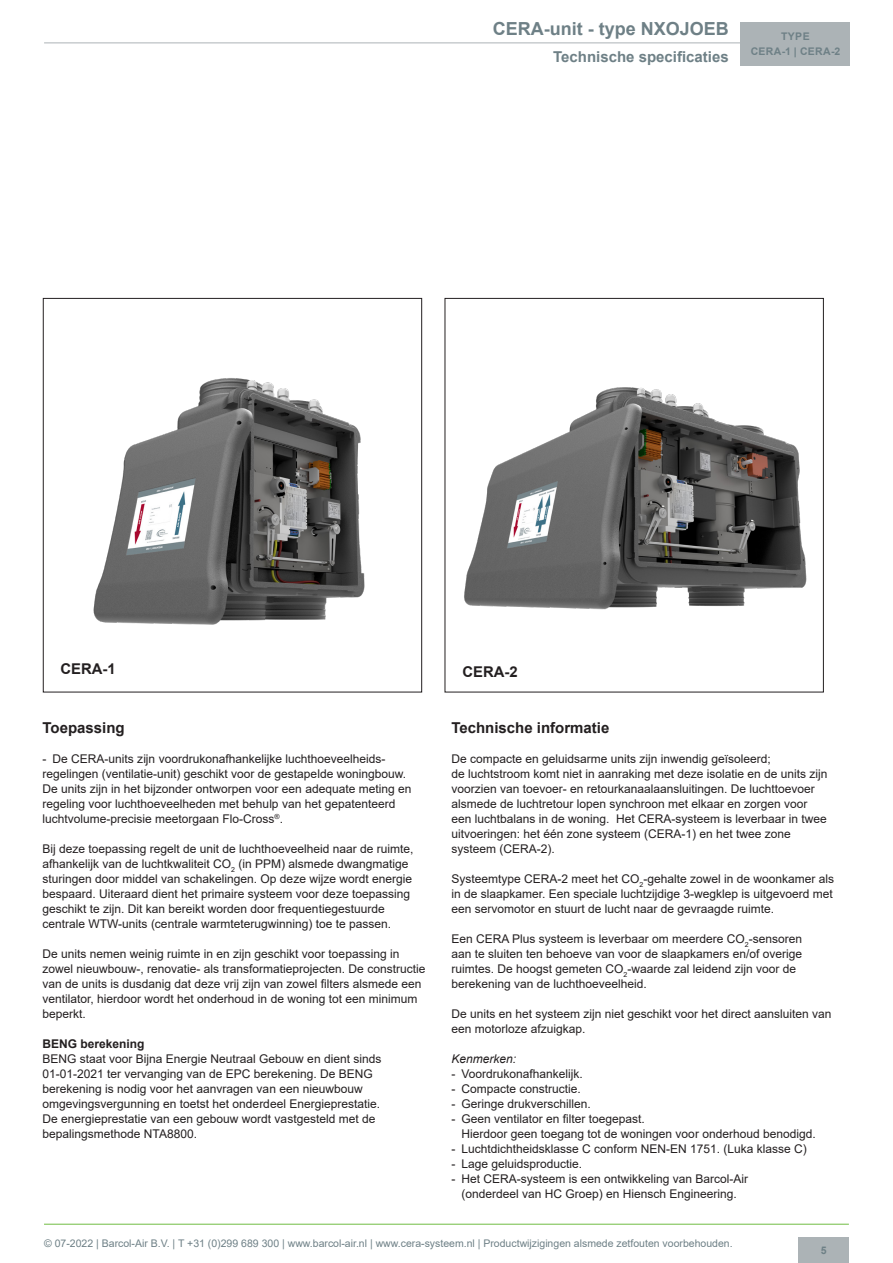
<style>
.page{position:relative;width:893px;height:1263px;background:#fff}
.page>*{position:absolute;margin:0;border:0;box-sizing:border-box;transform-origin:0 0}
.t1{font:700 18px "Arial";color:#6e8086}
.Documentatie{font:700 15px "Arial";color:#231f20}
.t2{font:700 15px "Arial";color:#6e8086}
.Documentatie-2{font:700 14.85px "Arial";color:#231f20}
.Documentatie-3{font:12px/15px "Arial";color:#231f20}
.Documentatie-4{font:700 12px "Arial";color:#231f20}
.Documentatie-5{font:italic 12px "Arial";color:#231f20}
.t3{font:10.5px "Arial";color:#6e8086}
.t4{font:700 10.5px "Arial";letter-spacing:.035em;color:#6e8086}
</style>
<div class="page">
<hr style="left:44px;top:43px;width:805px;height:1px;background:#acb3b6">
<div style="left:740px;top:22px;width:110px;height:44px;background:#acb3b6"></div>
<hr style="left:44px;top:1224px;width:805px;height:1px;background:#70bd43">
<div style="left:799px;top:1237px;width:50px;height:26px;background:#acb3b6"></div>
<div style="left:43px;top:298px;width:379px;height:394px;border:1px solid #231f20"></div>
<img style="left:93px;top:378px;width:272px;height:247px">
<div style="left:445px;top:298px;width:379px;height:394px;border:1px solid #231f20"></div>
<img style="left:464px;top:387px;width:343px;height:223px">
<p class="t1" style="left:493px;top:16px;width:238px">CERA-unit - type NXOJOEB</p>
<p class="t2" style="left:553px;top:46px;width:177px">Technische specificaties</p>
<p class="t4" style="left:781px;top:29px;width:30px">TYPE</p>
<p class="t4" style="left:751px;top:44px;width:91px">CERA-1 | CERA-2</p>
<p class="Documentatie-2" style="left:60px;top:658px;width:57px">CERA-1</p>
<p class="Documentatie-2" style="left:462px;top:662px;width:57px">CERA-2</p>
<p class="Documentatie" style="left:43px;top:717px;width:84px">Toepassing</p>
<p class="Documentatie-3" style="left:43px;top:751px;width:370px">- De CERA-units zijn voordrukonafhankelijke luchthoeveelheids&shy;regelingen (ventilatie-unit) geschikt voor de gestapelde woningbouw.<br>De units zijn in het bijzonder ontworpen voor een adequate meting en regeling voor luchthoeveelheden met behulp van het gepatenteerd luchtvolume-precisie meetorgaan Flo-Cross<sup>®</sup>.</p>
<p class="Documentatie-3" style="left:43px;top:841px;width:372px">Bij deze toepassing regelt de unit de luchthoeveelheid naar de ruimte, afhankelijk van de luchtkwaliteit CO<sub>2</sub> (in PPM) alsmede dwangmatige sturingen door middel van schakelingen. Op deze wijze wordt energie bespaard. Uiteraard dient het primaire systeem voor deze toepassing geschikt te zijn. Dit kan bereikt worden door frequentiegestuurde centrale WTW-units (centrale warmteterugwinning) toe te passen.</p>
<p class="Documentatie-3" style="left:43px;top:946px;width:384px">De units nemen weinig ruimte in en zijn geschikt voor toepassing in zowel nieuwbouw-, renovatie- als transformatieprojecten. De constructie van de units is dusdanig dat deze vrij zijn van zowel filters alsmede een ventilator, hierdoor wordt het onderhoud in de woning tot een minimum beperkt.</p>
<p class="Documentatie-4" style="left:43px;top:1035px;width:104px">BENG berekening</p>
<p class="Documentatie-3" style="left:43px;top:1051px;width:340px">BENG staat voor Bijna Energie Neutraal Gebouw en dient sinds</p>
<p class="Documentatie-3" style="left:43px;top:1066px;width:339px">01-01-2021 ter vervanging van de EPC berekening. De BENG berekening is nodig voor het aanvragen van een nieuwbouw omgevingsvergunning en toetst het onderdeel Energieprestatie.</p>
<p class="Documentatie-3" style="left:43px;top:1111px;width:334px">De energieprestatie van een gebouw wordt vastgesteld met de</p>
<p class="Documentatie-3" style="left:43px;top:1126px;width:156px">bepalingsmethode NTA8800.</p>
<p class="Documentatie" style="left:451px;top:717px;width:160px">Technische informatie</p>
<p class="Documentatie-3" style="left:451px;top:751px;width:378px">De compacte en geluidsarme units zijn inwendig geïsoleerd;<br>de luchtstroom komt niet in aanraking met deze isolatie en de units zijn voorzien van toevoer- en retourkanaalaansluitingen. De luchttoevoer alsmede de luchtretour lopen synchroon met elkaar en zorgen voor een luchtbalans in de woning. Het CERA-systeem is leverbaar in twee uitvoeringen: het één zone systeem (CERA-1) en het twee zone systeem (CERA-2).</p>
<p class="Documentatie-3" style="left:451px;top:871px;width:384px;text-align:justify">Systeemtype CERA-2 meet het CO<sub>2</sub>-gehalte zowel in de woonkamer als in de slaapkamer. Een speciale luchtzijdige 3-wegklep is uitgevoerd met een servomotor en stuurt de lucht naar de gevraagde ruimte.</p>
<p class="Documentatie-3" style="left:451px;top:931px;width:352px">Een CERA Plus systeem is leverbaar om meerdere CO<sub>2</sub>-sensoren aan te sluiten ten behoeve van voor de slaapkamers en/of overige ruimtes. De hoogst gemeten CO<sub>2</sub>-waarde zal leidend zijn voor de berekening van de luchthoeveelheid.</p>
<p class="Documentatie-3" style="left:451px;top:1006px;width:382px">De units en het systeem zijn niet geschikt voor het direct aansluiten van een motorloze afzuigkap.</p>
<p class="Documentatie-5" style="left:451px;top:1051px;width:66px">Kenmerken:</p>
<p class="Documentatie-3" style="left:451px;top:1066px;width:133px">- Voordrukonafhankelijk.</p>
<p class="Documentatie-3" style="left:451px;top:1081px;width:131px">- Compacte constructie.</p>
<p class="Documentatie-3" style="left:451px;top:1096px;width:141px">- Geringe drukverschillen.</p>
<p class="Documentatie-3" style="left:461px;top:1111px;width:356px;text-indent:-10px">- Geen ventilator en filter toegepast.<br>Hierdoor geen toegang tot de woningen voor onderhoud benodigd.</p>
<p class="Documentatie-3" style="left:451px;top:1141px;width:357px">- Luchtdichtheidsklasse C conform NEN-EN 1751. (Luka klasse C)</p>
<p class="Documentatie-3" style="left:451px;top:1156px;width:132px">- Lage geluidsproductie.</p>
<p class="Documentatie-3" style="left:451px;top:1171px;width:298px;text-align:center">- Het CERA-systeem is een ontwikkeling van Barcol-Air (onderdeel van HC Groep) en Hiensch Engineering.</p>
<p class="t3" style="left:44px;top:1236px;width:690px">© 07-2022 | Barcol-Air B.V. | T +31 (0)299 689 300 | www.barcol-air.nl | www.cera-systeem.nl | Productwijzigingen alsmede zetfouten voorbehouden.</p>
<p class="t4" style="left:821px;top:1243px;width:7px">5</p>
</div>
